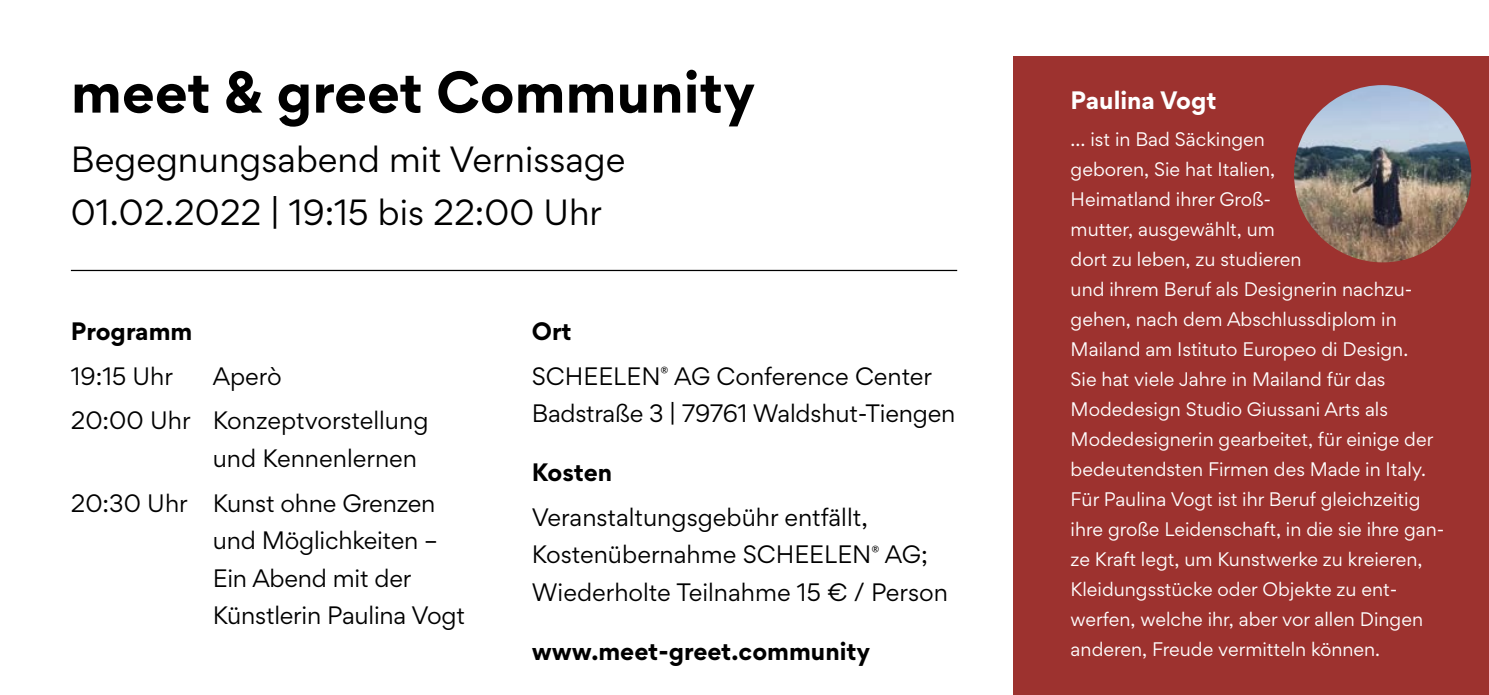
<style>
.page{position:relative;width:1489px;height:695px;background:#fff}
.page>*{position:absolute;margin:0;border:0;box-sizing:border-box;transform-origin:0 0}
.t1{font:700 52.5px "Gordita";color:#000}
.t2{font:32.5px/52.5px "Gordita";color:#000}
.t3{font:22.5px/37.5px "Gordita";color:#000}
.t4{font:700 22.5px "Gordita";color:#000}
.t5{font:700 22.5px "Gordita";color:#fff}
.t6{font:17.5px/30px "Gordita";color:#fff}
.s1{font-weight:700}
</style>
<div class="page">
<div style="left:1013px;top:57px;width:475px;height:637px;background:#9d322f"></div>
<hr style="left:71px;top:270px;width:886px;height:1px;background:#000">
<img style="left:1293px;top:85px;width:177px;height:177px;border-radius:89px">
<h1 class="t1" style="left:71px;top:50px;width:685px">meet &amp; greet Community</h1>
<h2 class="t2" style="left:71px;top:133px;width:556px">Begegnungsabend mit Vernissage<br>01.02.2022 | 19:15 bis 22:00 Uhr</h2>
<p class="t4" style="left:71px;top:313px;width:123px">Programm</p>
<p class="t3" style="left:71px;top:356px;width:104px">19:15 Uhr</p>
<p class="t3" style="left:71px;top:353px;width:359px;line-height:44.5px;text-align:center">Aperò<br>20:00 Uhr Konzeptvorstellung</p>
<p class="t3" style="left:71px;top:435px;width:366px;line-height:44.5px;text-indent:142px">und Kennenlernen<br>20:30 Uhr Kunst ohne Grenzen</p>
<p class="t3" style="left:213px;top:521px;width:254px">und Möglichkeiten –<br>Ein Abend mit der<br>Künstlerin Paulina Vogt</p>
<p class="t3" style="left:531px;top:308px;width:402px;line-height:44.5px"><span class="s1">Ort<br></span>SCHEELEN<sup>®</sup> AG Conference Center</p>
<p class="t3" style="left:531px;top:394px;width:425px">Badstraße 3 | 79761 Waldshut-Tiengen</p>
<p class="t4" style="left:531px;top:454px;width:82px">Kosten</p>
<p class="t3" style="left:531px;top:497px;width:418px">Veranstaltungsgebühr entfällt,<br>Kostenübernahme SCHEELEN<sup>®</sup> AG;<br>Wiederholte Teilnahme 15 € / Person</p>
<p class="t4" style="left:531px;top:632px;width:340px">www.meet-greet.community</p>
<p class="t5" style="left:1070px;top:82px;width:147px">Paulina Vogt</p>
<p class="t6" style="left:1070px;top:124px;width:375px">… ist in Bad Säckingen<br>geboren, Sie hat Italien,<br>Heimatland ihrer Groß-<br>mutter, ausgewählt, um<br>dort zu leben, zu studieren<br>und ihrem Beruf als Designerin nachzu&shy;gehen, nach dem Abschlussdiplom in Mailand am Istituto Europeo di Design.<br>Sie hat viele Jahre in Mailand für das Modedesign Studio Giussani Arts als Modedesignerin gearbeitet, für einige der bedeutendsten Firmen des Made in Italy.<br>Für Paulina Vogt ist ihr Beruf gleichzeitig ihre große Leidenschaft, in die sie ihre gan&shy;ze Kraft legt, um Kunstwerke zu kreieren, Kleidungsstücke oder Objekte zu ent&shy;werfen, welche ihr, aber vor allen Dingen anderen, Freude vermitteln können.</p>
</div>
